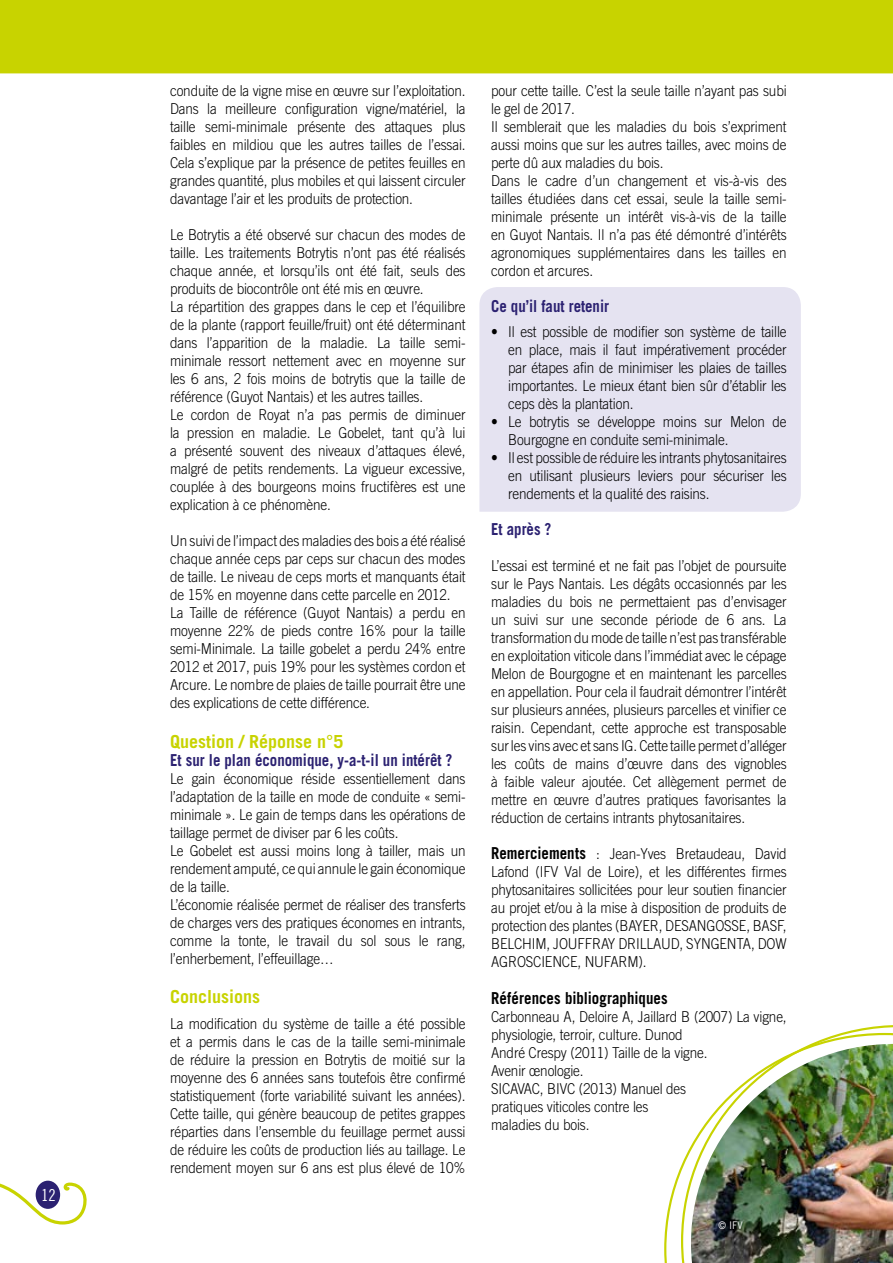
<style>
.page{position:relative;width:893px;height:1263px;background:#fff}
.page>*{position:absolute;margin:0;border:0;box-sizing:border-box;transform-origin:0 0}
.t1{font:700 18px "Trade Gothic LT Std";color:#c8d300}
.t2{font:700 16.5px "Trade Gothic LT Std";color:#2b2171;scale:.9 1}
.t3{font:700 16.5px "Trade Gothic LT Std";letter-spacing:.005em;color:#000;scale:.9 1}
.t4{font:16.5px "Trade Gothic LT Std Cn 18";color:#fff}
.t5{font:300 15px/18px "Trade Gothic LT Std";letter-spacing:-.01em;color:#000;scale:.9 1}
.t6{font:10.5px "Trade Gothic LT Std";color:#fff;scale:.9 1}
.s1{font-weight:700;font-size:16.5px}
</style>
<div class="page">
<svg style="left:0;top:1180px;width:87px;height:45px"></svg>
<div style="left:0;top:0;width:893px;height:72px;background:#c8d300"></div>
<div style="left:479px;top:287px;width:322px;height:225px;background:#e5e3f1"></div>
<svg style="left:664px;top:1166px;width:17px;height:97px"></svg>
<img style="left:681px;top:1025px;width:212px;height:238px">
<hr style="left:0;top:71px;width:893px;height:2px;background:#c8d300">
<p class="t4" style="left:41px;top:1185px;width:16px">12</p>
<p class="t5" style="left:170px;top:81px;width:330px">conduite de la vigne mise en œuvre sur l’exploitation.<br>Dans la meilleure configuration vigne/matériel, la taille semi-minimale présente des attaques plus faibles en mildiou que les autres tailles de l’essai.<br>Cela s’explique par la présence de petites feuilles en grandes quantité, plus mobiles et qui laissent circuler davantage l’air et les produits de protection.</p>
<p class="t5" style="left:170px;top:225px;width:330px">Le Botrytis a été observé sur chacun des modes de taille. Les traitements Botrytis n’ont pas été réalisés chaque année, et lorsqu’ils ont été fait, seuls des produits de biocontrôle ont été mis en œuvre.<br>La répartition des grappes dans le cep et l’équilibre de la plante (rapport feuille/fruit) ont été déterminant dans l’apparition de la maladie. La taille semi&shy;minimale ressort nettement avec en moyenne sur les 6 ans, 2 fois moins de botrytis que la taille de référence (Guyot Nantais) et les autres tailles.<br>Le cordon de Royat n’a pas permis de diminuer la pression en maladie. Le Gobelet, tant qu’à lui a présenté souvent des niveaux d’attaques élevé, malgré de petits rendements. La vigueur excessive, couplée à des bourgeons moins fructifères est une explication à ce phénomène.</p>
<p class="t5" style="left:170px;top:531px;width:330px">Un suivi de l’impact des maladies des bois a été réalisé chaque année ceps par ceps sur chacun des modes de taille. Le niveau de ceps morts et manquants était de 15% en moyenne dans cette parcelle en 2012.<br>La Taille de référence (Guyot Nantais) a perdu en moyenne 22% de pieds contre 16% pour la taille semi-Minimale. La taille gobelet a perdu 24% entre 2012 et 2017, puis 19% pour les systèmes cordon et Arcure. Le nombre de plaies de taille pourrait être une des explications de cette différence.</p>
<p class="t1" style="left:170px;top:730px;width:175px">Question / Réponse n°5</p>
<p class="t2" style="left:170px;top:749px;width:315px">Et sur le plan économique, y-a-t-il un intérêt ?</p>
<p class="t5" style="left:170px;top:769px;width:330px">Le gain économique réside essentiellement dans l’adaptation de la taille en mode de conduite « semi&shy;minimale ». Le gain de temps dans les opérations de taillage permet de diviser par 6 les coûts.<br>Le Gobelet est aussi moins long à tailler, mais un rendement amputé, ce qui annule le gain économique de la taille.<br>L’économie réalisée permet de réaliser des transferts de charges vers des pratiques économes en intrants, comme la tonte, le travail du sol sous le rang, l’enherbement, l’effeuillage…</p>
<p class="t1" style="left:170px;top:986px;width:91px">Conclusions</p>
<p class="t5" style="left:170px;top:1014px;width:330px">La modification du système de taille a été possible et a permis dans le cas de la taille semi-minimale de réduire la pression en Botrytis de moitié sur la moyenne des 6 années sans toutefois être confirmé statistiquement (forte variabilité suivant les années).<br>Cette taille, qui génère beaucoup de petites grappes réparties dans l’ensemble du feuillage permet aussi de réduire les coûts de production liés au taillage. Le rendement moyen sur 6 ans est plus élevé de 10%</p>
<p class="t5" style="left:491px;top:81px;width:330px">pour cette taille. C’est la seule taille n’ayant pas subi le gel de 2017.<br>Il semblerait que les maladies du bois s’expriment aussi moins que sur les autres tailles, avec moins de perte dû aux maladies du bois.<br>Dans le cadre d’un changement et vis-à-vis des tailles étudiées dans cet essai, seule la taille semi&shy;minimale présente un intérêt vis-à-vis de la taille en Guyot Nantais. Il n’a pas été démontré d’intérêts agronomiques supplémentaires dans les tailles en cordon et arcures.</p>
<p class="t2" style="left:491px;top:296px;width:133px">Ce qu’il faut retenir</p>
<p class="t5" style="left:508px;top:323px;width:311px;text-align:justify;text-indent:-17px">• Il est possible de modifier son système de taille en place, mais il faut impérativement procéder par étapes afin de minimiser les plaies de tailles importantes. Le mieux étant bien sûr d’établir les ceps dès la plantation.</p>
<p class="t5" style="left:508px;top:413px;width:311px;text-indent:-17px">• Le botrytis se développe moins sur Melon de<br>Bourgogne en conduite semi-minimale.</p>
<p class="t5" style="left:508px;top:449px;width:311px;text-align:justify;text-indent:-17px">• Il est possible de réduire les intrants phytosanitaires en utilisant plusieurs leviers pour sécuriser les rendements et la qualité des raisins.</p>
<p class="t2" style="left:491px;top:519px;width:68px">Et après ?</p>
<p class="t5" style="left:491px;top:557px;width:330px;text-align:justify">L’essai est terminé et ne fait pas l’objet de poursuite sur le Pays Nantais. Les dégâts occasionnés par les maladies du bois ne permettaient pas d’envisager un suivi sur une seconde période de 6 ans. La transformation du mode de taille n’est pas transférable en exploitation viticole dans l’immédiat avec le cépage Melon de Bourgogne et en maintenant les parcelles en appellation. Pour cela il faudrait démontrer l’intérêt sur plusieurs années, plusieurs parcelles et vinifier ce raisin. Cependant, cette approche est transposable sur les vins avec et sans IG. Cette taille permet d’alléger les coûts de mains d’œuvre dans des vignobles à faible valeur ajoutée. Cet allègement permet de mettre en œuvre d’autres pratiques favorisantes la réduction de certains intrants phytosanitaires.</p>
<p class="t5" style="left:491px;top:845px;width:330px;text-align:justify"><span class="s1">Remerciements</span> : Jean-Yves Bretaudeau, David Lafond (IFV Val de Loire), et les différentes firmes phytosanitaires sollicitées pour leur soutien financier au projet et/ou à la mise à disposition de produits de protection des plantes (BAYER, DESANGOSSE, BASF, BELCHIM, JOUFFRAY DRILLAUD, SYNGENTA, DOW AGROSCIENCE, NUFARM).</p>
<p class="t3" style="left:491px;top:987px;width:198px">Références bibliographiques</p>
<p class="t5" style="left:491px;top:1007px;width:330px">Carbonneau A, Deloire A, Jaillard B (2007) La vigne, physiologie, terroir, culture. Dunod<br>André Crespy (2011) Taille de la vigne.<br>Avenir œnologie.<br>SICAVAC, BIVC (2013) Manuel des<br>pratiques viticoles contre les<br>maladies du bois.</p>
<p class="t6" style="left:719px;top:1219px;width:28px">© IFV</p>
</div>
